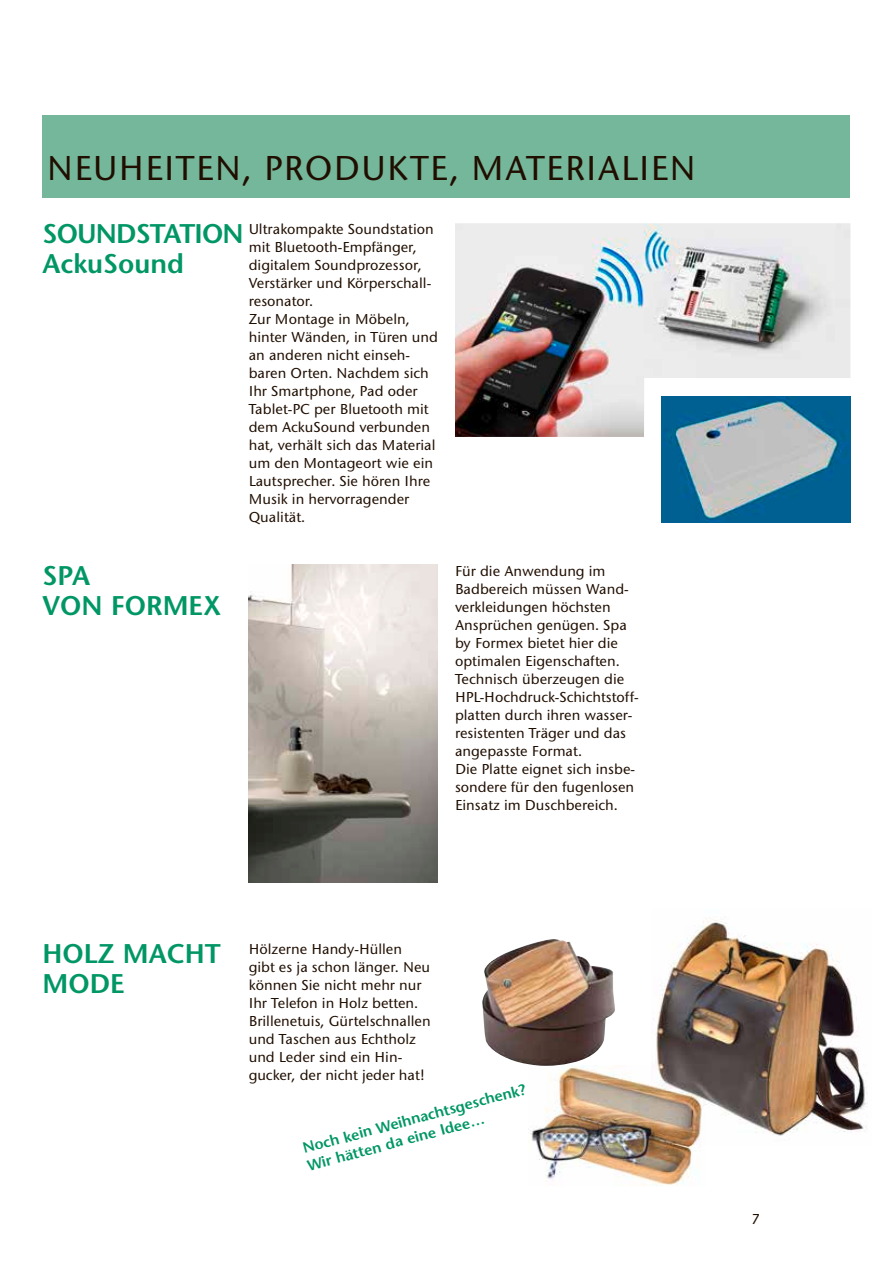
<style>
.page{position:relative;width:893px;height:1263px;background:#fff}
.page>*{position:absolute;margin:0;border:0;box-sizing:border-box;transform-origin:0 0}
.t1{font:500 36px "Stone Sans";letter-spacing:.03em;color:#200e00}
.t2{font:600 27px/30px "Stone Sans";color:#009665}
.t3{font:600 27px/30px "Stone Sans";letter-spacing:-.03em;color:#009665}
.t4{font:500 15px/18px "Stone Sans";color:#200e00}
.t5{font:600 15px/18px "Stone Sans";color:#009665}
</style>
<div class="page">
<img style="left:482px;top:939px;width:133px;height:126px">
<img style="left:455px;top:223px;width:395px;height:214px">
<div style="left:43px;top:115px;width:807px;height:83px;background:#75b79b"></div>
<img style="left:249px;top:565px;width:189px;height:317px">
<img style="left:651px;top:919px;width:217px;height:217px">
<img style="left:661px;top:396px;width:189px;height:126px">
<img style="left:528px;top:1065px;width:178px;height:121px">
<h1 class="t1" style="left:47px;top:147px;width:651px">NEUHEITEN, PRODUKTE, MATERIALIEN</h1>
<h2 class="t3" style="left:43px;top:219px;width:203px">SOUNDSTATION<br>AckuSound</h2>
<p class="t4" style="left:249px;top:220px;width:191px">Ultrakompakte Soundstation mit Bluetooth-Empfänger, digitalem Soundprozessor,<br>Verstärker und Körperschall&shy;resonator.<br>Zur Montage in Möbeln, hinter Wänden, in Türen und an anderen nicht einseh&shy;baren Orten. Nachdem sich<br>Ihr Smartphone, Pad oder<br>Tablet-PC per Bluetooth mit dem AckuSound verbunden hat, verhält sich das Material um den Montageort wie ein<br>Lautsprecher. Sie hören Ihre<br>Musik in hervorragender<br>Qualität.</p>
<h2 class="t2" style="left:43px;top:560px;width:181px">SPA<br>VON FORMEX</h2>
<p class="t4" style="left:455px;top:562px;width:185px">Für die Anwendung im<br>Badbereich müssen Wand&shy;verkleidungen höchsten<br>Ansprüchen genügen. Spa by Formex bietet hier die optimalen Eigenschaften.<br>Technisch überzeugen die<br>HPL-Hochdruck-Schichtstoff&shy;platten durch ihren wasser&shy;resistenten Träger und das angepasste Format.<br>Die Platte eignet sich insbe&shy;sondere für den fugenlosen<br>Einsatz im Duschbereich.</p>
<h2 class="t2" style="left:43px;top:939px;width:180px">HOLZ MACHT<br>MODE</h2>
<p class="t4" style="left:249px;top:940px;width:183px">Hölzerne Handy-Hüllen gibt es ja schon länger. Neu können Sie nicht mehr nur<br>Ihr Telefon in Holz betten.<br>Brillenetuis, Gürtelschnallen und Taschen aus Echtholz und Leder sind ein Hin&shy;gucker, der nicht jeder hat!</p>
<p class="t5" style="left:301px;top:1139px;width:232px;rotate:-15deg">Noch kein Weihnachtsgeschenk?<br>Wir hätten da eine Idee…</p>
<p class="t4" style="left:752px;top:1210px;width:10px">7</p>
</div>
